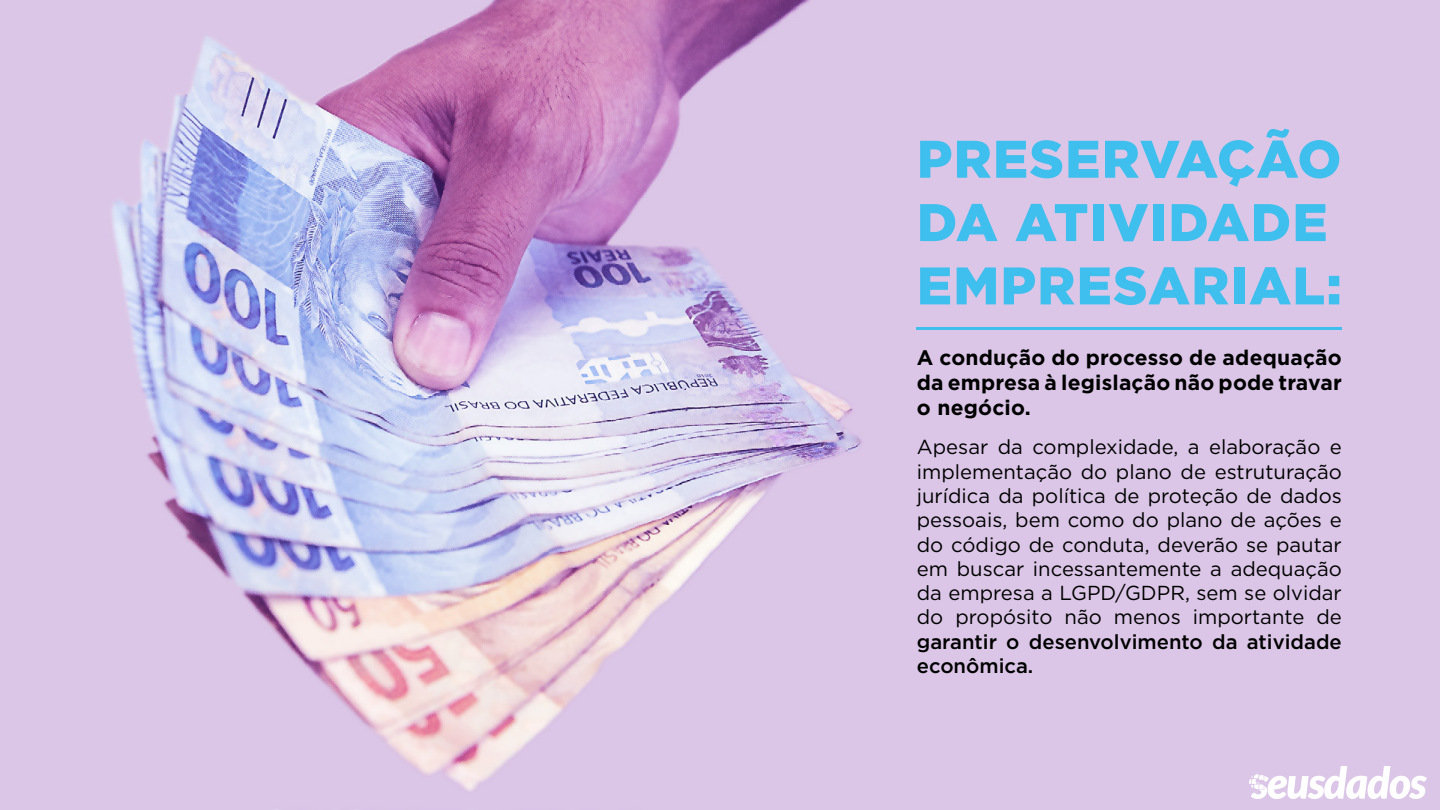
<style>
.page{position:relative;width:1440px;height:810px;background:#fff}
.page>*{position:absolute;margin:0;border:0;box-sizing:border-box;transform-origin:0 0}
.t1{font:900 52.8px/63.3px "Gotham";letter-spacing:.025em;color:#3ebfee}
.t2{font:700 21px/25.2px "Gotham";letter-spacing:.01em;color:#000;text-align:justify}
.t3{font:20.25px/24.3px "Gotham";color:#000;text-align:justify}
.t4{font:500 20.25px/24.3px "Gotham";color:#000}
</style>
<div class="page">
<img style="left:0;top:0;width:1440px;height:810px">
<hr style="left:917px;top:327px;width:425px;height:2px;background:#3ebfee">
<img style="left:1250px;top:766px;width:177px;height:32px">
<h1 class="t1" style="left:917px;top:127px;width:426px">PRESERVAÇÃO<br>DA ATIVIDADE<br>EMPRESARIAL:</h1>
<p class="t2" style="left:917px;top:344px;width:427px">A condução do processo de adequação da empresa à legislação não pode travar o negócio.</p>
<p class="t3" style="left:917px;top:435px;width:427px">Apesar da complexidade, a elaboração e implementação do plano de estruturação jurídica da política de proteção de dados pessoais, bem como do plano de ações e do código de conduta, deverão se pautar em buscar incessantemente a adequação da empresa a LGPD/GDPR, sem se olvidar do propósito não menos importante de</p>
<p class="t4" style="left:917px;top:629px;width:427px">garantir o desenvolvimento da atividade econômica.</p>
</div>
